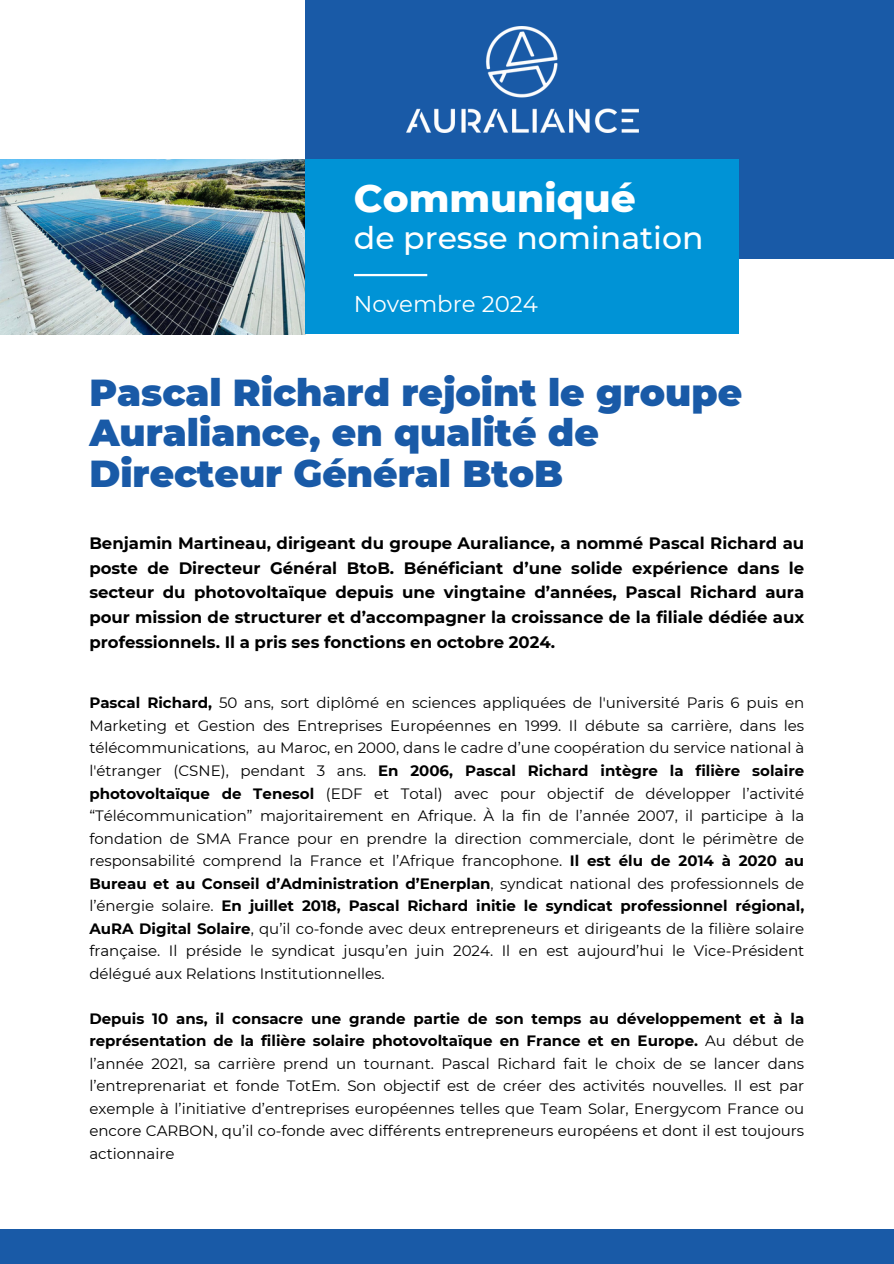
<style>
.page{position:relative;width:894px;height:1264px;background:#fff}
.page>*{position:absolute;margin:0;border:0;box-sizing:border-box;transform-origin:0 0}
.t1{font:800 39px "Montserrat";color:#fff}
.t2{font:900 37.5px/40.5px "Montserrat";color:#195aa7}
.t3{font:500 31.5px "Montserrat";color:#fff}
.t4{font:22.8px "Montserrat";color:#fff}
.t5{font:700 16.5px/24.8px "Montserrat";color:#000;text-align:justify}
.t6{font:15px/22.5px "Montserrat";color:#000;text-align:justify}
.s1{font-weight:700}
</style>
<div class="page">
<img style="left:0;top:160px;width:305px;height:174px">
<div style="left:0;top:1229px;width:893px;height:34px;background:#195aa7"></div>
<div style="left:305px;top:0;width:588px;height:259px;background:#195aa7"></div>
<div style="left:305px;top:160px;width:433px;height:174px;background:#0093d6"></div>
<hr style="left:354px;top:274px;width:73px;height:2px;background:#fff">
<img style="left:406px;top:26px;width:232px;height:106px">
<h1 class="t1" style="left:354px;top:169px;width:283px">Communiqué</h1>
<h3 class="t3" style="left:354px;top:216px;width:351px">de presse nomination</h3>
<h3 class="t4" style="left:354px;top:288px;width:185px">Novembre 2024</h3>
<h2 class="t2" style="left:89px;top:369px;width:654px">Pascal Richard rejoint le groupe<br>Auraliance, en qualité de<br>Directeur Général BtoB</h2>
<p class="t5" style="left:89px;top:530px;width:716px">Benjamin Martineau, dirigeant du groupe Auraliance, a nommé Pascal Richard au poste de Directeur Général BtoB. Bénéficiant d’une solide expérience dans le secteur du photovoltaïque depuis une vingtaine d’années, Pascal Richard aura pour mission de structurer et d’accompagner la croissance de la filiale dédiée aux professionnels. Il a pris ses fonctions en octobre 2024.</p>
<p class="t6" style="left:89px;top:691px;width:716px"><span class="s1">Pascal Richard,</span> 50 ans, sort diplômé en sciences appliquées de l'université Paris 6 puis en Marketing et Gestion des Entreprises Européennes en 1999. Il débute sa carrière, dans les télécommunications, au Maroc, en 2000, dans le cadre d’une coopération du service national à l'étranger (CSNE), pendant 3 ans. <span class="s1">En 2006, Pascal Richard intègre la filière solaire photovoltaïque de Tenesol</span> (EDF et Total) avec pour objectif de développer l’activité “Télécommunication” majoritairement en Afrique. À la fin de l’année 2007, il participe à la fondation de SMA France pour en prendre la direction commerciale, dont le périmètre de responsabilité comprend la France et l’Afrique francophone. <span class="s1">Il est élu de 2014 à 2020 au Bureau et au Conseil d’Administration d’Enerplan</span>, syndicat national des professionnels de l’énergie solaire. <span class="s1">En juillet 2018, Pascal Richard initie le syndicat professionnel régional, AuRA Digital Solaire</span>, qu’il co-fonde avec deux entrepreneurs et dirigeants de la filière solaire française. Il préside le syndicat jusqu’en juin 2024. Il en est aujourd’hui le Vice-Président délégué aux Relations Institutionnelles.</p>
<p class="t6" style="left:89px;top:1006px;width:716px"><span class="s1">Depuis 10 ans, il consacre une grande partie de son temps au développement et à la représentation de la filière solaire photovoltaïque en France et en Europe.</span> Au début de l’année 2021, sa carrière prend un tournant. Pascal Richard fait le choix de se lancer dans l’entreprenariat et fonde TotEm. Son objectif est de créer des activités nouvelles. Il est par exemple à l’initiative d’entreprises européennes telles que Team Solar, Energycom France ou encore CARBON, qu’il co-fonde avec différents entrepreneurs européens et dont il est toujours actionnaire</p>
</div>
